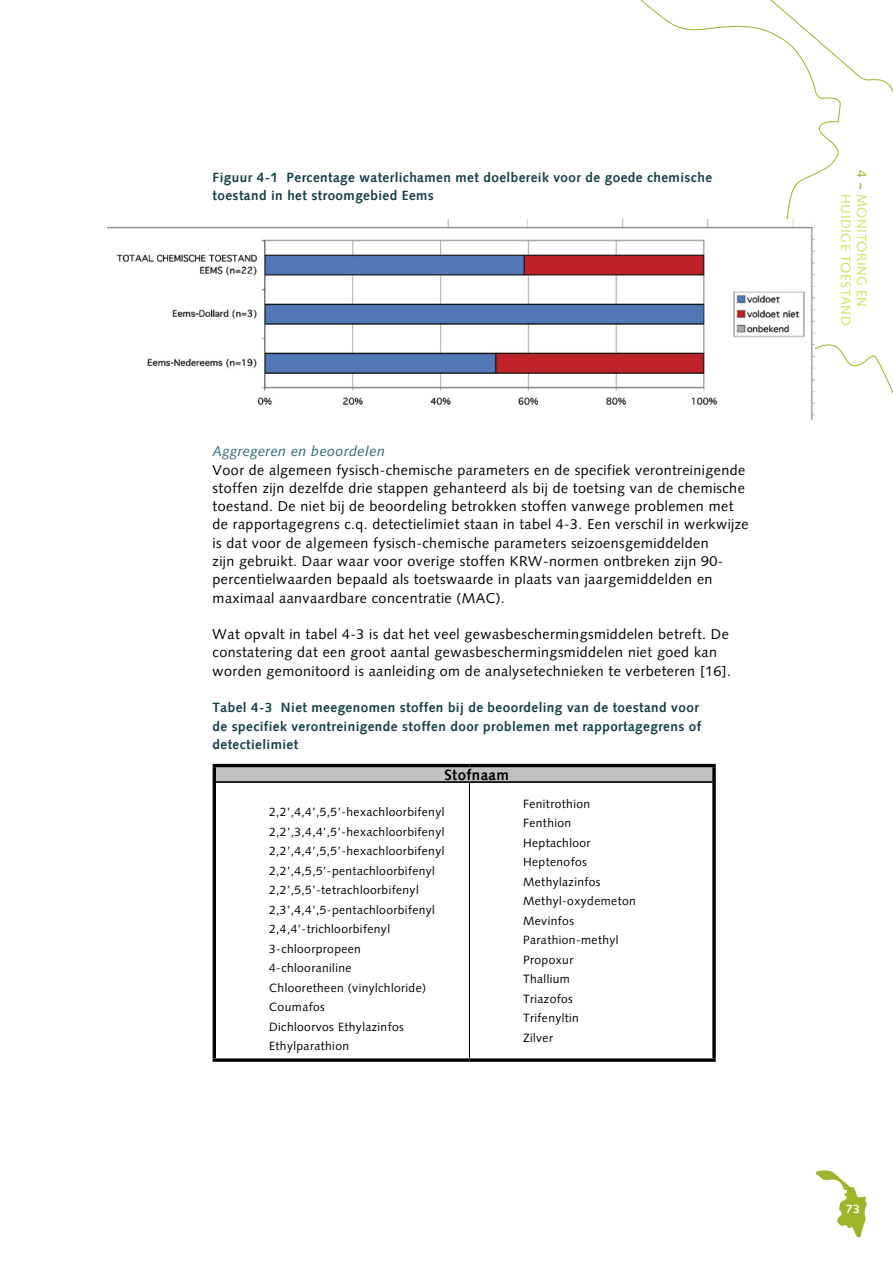
<style>
.page{position:relative;width:893px;height:1263px;background:#fff}
.page>*{position:absolute;margin:0;border:0;box-sizing:border-box;transform-origin:0 0}
.t1{font:700 15px "VW Syntax Adobe";letter-spacing:.02em;color:#000}
.t2{font:14.25px/18.3px "VW Syntax Adobe";letter-spacing:.02em;color:#000}
.t3{font:italic 14.25px "VW Syntax Adobe";letter-spacing:.02em;color:#226674}
.t4{font:700 13.5px/18.3px "VW Syntax Adobe";letter-spacing:.02em;color:#154049}
.t5{font:13.5px/16.2px "VW Syntax Adobe";letter-spacing:.025em;color:#d3e261}
.t6{font:12px/19.5px "VW Syntax Adobe";letter-spacing:.025em;color:#000}
.t7{font:700 12px "VW Syntax Adobe";color:#fff}
.s1{color:#9fb42a}
.s2{font-weight:700;color:#9fb42a}
</style>
<div class="page">
<svg style="left:640px;top:0;width:253px;height:416px"></svg>
<svg style="left:815px;top:1170px;width:52px;height:68px"></svg>
<div style="left:214px;top:765px;width:500px;height:17px;background:#c0c0c0"></div>
<hr style="left:213px;top:764px;width:256px;height:3px;background:#000">
<hr style="left:469px;top:764px;width:247px;height:3px;background:#000">
<svg style="left:712px;top:767px;width:4px;height:15px"></svg>
<hr style="left:213px;top:767px;width:3px;height:15px;background:#000">
<hr style="left:213px;top:782px;width:3px;height:276px;background:#000">
<hr style="left:216px;top:781px;width:253px;height:1px;background:#000">
<hr style="left:216px;top:782px;width:253px;height:1px;background:#000">
<hr style="left:469px;top:781px;width:243px;height:1px;background:#000">
<hr style="left:469px;top:782px;width:243px;height:1px;background:#000">
<svg style="left:213px;top:1058px;width:256px;height:4px"></svg>
<svg style="left:469px;top:1058px;width:247px;height:4px"></svg>
<hr style="left:469px;top:782px;width:1px;height:276px;background:#000">
<svg style="left:712px;top:782px;width:4px;height:276px"></svg>
<img style="left:108px;top:220px;width:706px;height:200px">
<p class="t4" style="left:213px;top:168px;width:501px">Figuur 4-1 Percentage waterlichamen met doelbereik voor de goede chemische toestand in het stroomgebied Eems</p>
<p class="t3" style="left:213px;top:443px;width:174px">Aggregeren en beoordelen</p>
<p class="t2" style="left:213px;top:460px;width:538px">Voor de algemeen fysisch-chemische parameters en de specifiek verontreinigende stoffen zijn dezelfde drie stappen gehanteerd als bij de toetsing van de chemische toestand. De niet bij de beoordeling betrokken stoffen vanwege problemen met de rapportagegrens c.q. detectielimiet staan in tabel 4-3. Een verschil in werkwijze is dat voor de algemeen fysisch-chemische parameters seizoensgemiddelden<br>zijn gebruikt. Daar waar voor overige stoffen KRW-normen ontbreken zijn 90- percentielwaarden bepaald als toetswaarde in plaats van jaargemiddelden en maximaal aanvaardbare concentratie (MAC).</p>
<p class="t2" style="left:213px;top:625px;width:520px">Wat opvalt in tabel 4-3 is dat het veel gewasbeschermingsmiddelen betreft. De constatering dat een groot aantal gewasbeschermingsmiddelen niet goed kan worden gemonitoord is aanleiding om de analysetechnieken te verbeteren [16].</p>
<p class="t4" style="left:213px;top:698px;width:490px">Tabel 4-3 Niet meegenomen stoffen bij de beoordeling van de toestand voor de specifiek verontreinigende stoffen door problemen met rapportagegrens of detectielimiet</p>
<p class="t1" style="left:444px;top:766px;width:67px">Stofnaam</p>
<p class="t6" style="left:269px;top:802px;width:177px">2,2’,4,4’,5,5’-hexachloorbifenyl<br>2,2’,3,4,4’,5’-hexachloorbifenyl<br>2,2’,4,4’,5,5’-hexachloorbifenyl<br>2,2’,4,5,5’-pentachloorbifenyl<br>2,2’,5,5’-tetrachloorbifenyl<br>2,3’,4,4’,5-pentachloorbifenyl<br>2,4,4’-trichloorbifenyl<br>3-chloorpropeen<br>4-chlooraniline<br>Chlooretheen (vinylchloride)<br>Coumafos<br>Dichloorvos Ethylazinfos<br>Ethylparathion</p>
<p class="t6" style="left:523px;top:794px;width:114px">Fenitrothion<br>Fenthion<br>Heptachloor<br>Heptenofos<br>Methylazinfos<br>Methyl-oxydemeton<br>Mevinfos<br>Parathion-methyl<br>Propoxur<br>Thallium<br>Triazofos<br>Trifenyltin<br>Zilver</p>
<p class="t5" style="left:870px;top:194px;width:133px;text-indent:-24px;rotate:90deg"><span class="s1">4</span> <span class="s2">~</span> MONITORING EN<br>HUIDIGE TOESTAND</p>
<p class="t7" style="left:846px;top:1201px;width:15px">73</p>
</div>
